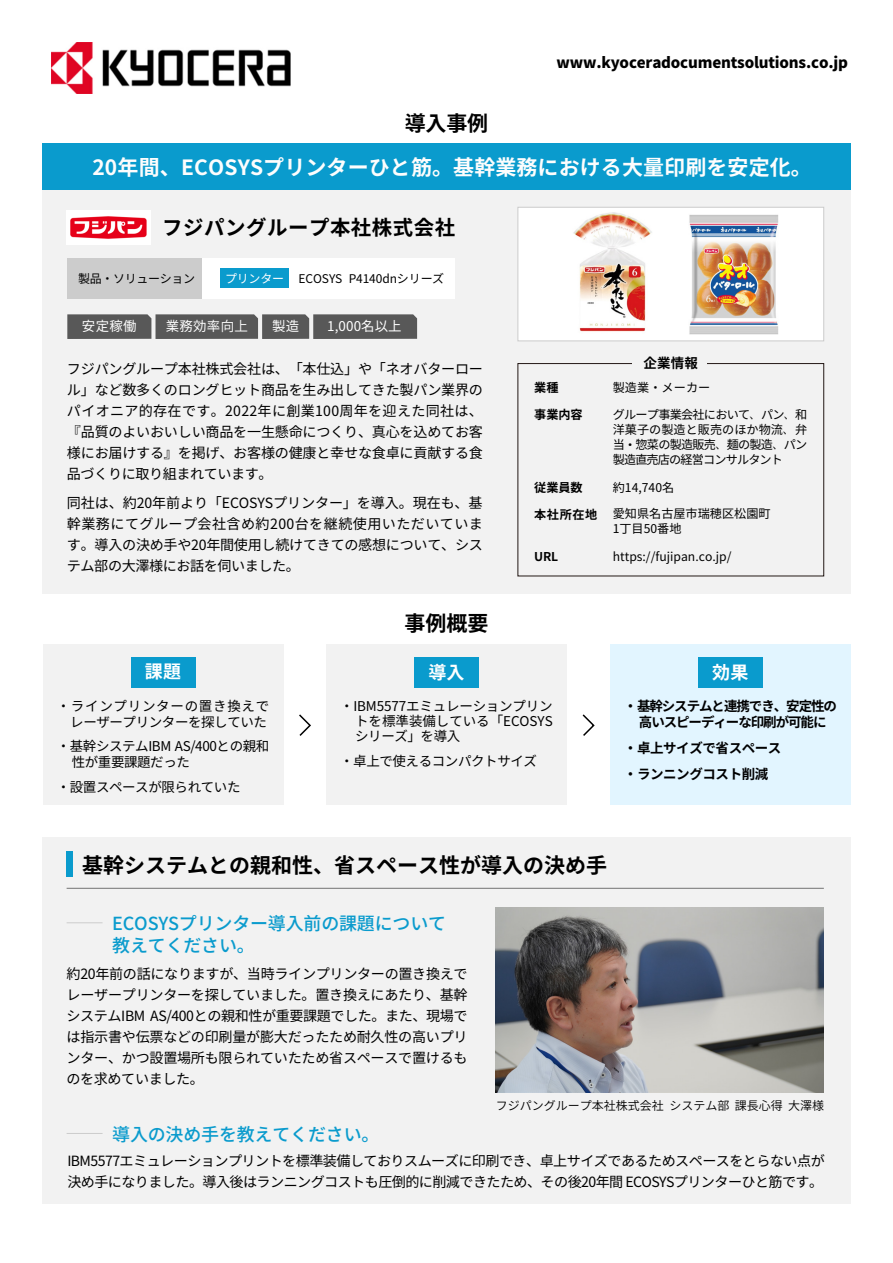
<style>
.page{position:relative;width:893px;height:1263px;background:#fff}
.page>*{position:absolute;margin:0;border:0;box-sizing:border-box;transform-origin:0 0}
.t1{font:700 21px "Noto Sans CJ Kjp";letter-spacing:.005em;color:#fdfdfd}
.t2{font:700 21px "Noto Sans CJ Kjp";color:#000}
.t3{font:700 20.4px "Noto Sans CJ Kjp";letter-spacing:.025em;color:#000}
.t4{font:500 18px/22.5px "Noto Sans CJ Kjp";letter-spacing:-.01em;color:#0a9bcd}
.t5{font:700 18px "Noto Sans CJ Kjp";color:#fff}
.t6{font:900 15px "Noto Sans CJ Kjp";letter-spacing:-.015em;color:#000}
.t7{font:14.1px/21px "Noto Sans CJ Kjp";letter-spacing:-.03em;color:#000;text-align:justify}
.t8{font:13.5px/15.8px "Noto Sans CJ Kjp";letter-spacing:-.03em;color:#000;text-align:right}
.t9{font:700 13.5px/15.8px "Noto Sans CJ Kjp";letter-spacing:-.08em;color:#000;text-align:center}
.t10{font:700 13.5px/26.2px "Noto Sans CJ Kjp";letter-spacing:-.03em;color:#000}
.t11{font:13.5px "Noto Sans CJ Kjp";letter-spacing:.025em;color:#fff}
.t12{font:12.15px/15px "Noto Sans CJ Kjp";color:#000;text-align:justify}
.t13{font:700 12.15px "Noto Sans CJ Kjp";color:#000}
.t14{font:12px "Noto Sans CJ Kjp";letter-spacing:-.01em;color:#000}
.t15{font:600 12px "Noto Sans CJ Kjp";color:#000}
.t16{font:12px "Noto Sans CJ Kjp";letter-spacing:-.025em;color:#fff}
.s1{font-family:"Koz Go Pr 6 N"}
.s2{font-family:"Noto Sans Yi"}
</style>
<div class="page">
<div style="left:42px;top:144px;width:808px;height:46px;background:#0a9bcd"></div>
<div style="left:43px;top:190px;width:808px;height:403px;background:#f2f2f2"></div>
<div style="left:42px;top:837px;width:808px;height:366px;background:#f2f2f2"></div>
<div style="left:43px;top:644px;width:240px;height:161px;background:#f2f2f2"></div>
<div style="left:326px;top:644px;width:241px;height:161px;background:#f2f2f2"></div>
<div style="left:610px;top:644px;width:241px;height:161px;background:#e2f5ff"></div>
<div style="left:67px;top:258px;width:135px;height:41px;background:#ccc"></div>
<div style="left:202px;top:258px;width:253px;height:41px;background:#fff"></div>
<div style="left:221px;top:269px;width:68px;height:19px;background:#0a9bcd"></div>
<div style="left:518px;top:207px;width:306px;height:134px;background:#fff;border:1px solid #ccc"></div>
<div style="left:518px;top:363px;width:306px;height:213px;border:1px solid #231815"></div>
<div style="left:632px;top:354px;width:75px;height:21px;background:#f2f2f2"></div>
<div style="left:131px;top:657px;width:64px;height:31px;background:#0a9bcd"></div>
<div style="left:414px;top:657px;width:65px;height:31px;background:#0a9bcd"></div>
<div style="left:698px;top:657px;width:64px;height:31px;background:#0a9bcd"></div>
<svg style="left:299px;top:714px;width:12px;height:22px"></svg>
<svg style="left:582px;top:714px;width:13px;height:22px"></svg>
<hr style="left:67px;top:888px;width:757px;height:1px;background:#737373">
<hr style="left:67px;top:922px;width:36px;height:1px;background:#ccc">
<hr style="left:67px;top:1133px;width:36px;height:1px;background:#ccc">
<svg style="left:67px;top:314px;width:350px;height:25px;background:#616161"></svg>
<div style="left:67px;top:852px;width:6px;height:25px;background:#0a9bcd"></div>
<img style="left:67px;top:211px;width:83px;height:33px">
<img style="left:496px;top:908px;width:328px;height:184px">
<img style="left:573px;top:212px;width:79px;height:120px">
<img style="left:689px;top:214px;width:90px;height:121px">
<img style="left:51px;top:42px;width:239px;height:52px">
<h1 class="t2" style="left:405px;top:111px;width:85px">導入事例</h1>
<p class="t6" style="left:557px;top:54px;width:293px">www.kyoceradocumentsolutions.co.jp</p>
<h1 class="t1" style="left:92px;top:155px;width:721px">20年間、ECOSYSプリンターひと筋。基幹業務における大量印刷を安定化。</h1>
<h2 class="t3" style="left:162px;top:216px;width:294px">フジパングループ本社株式会社</h2>
<p class="t14" style="left:78px;top:272px;width:119px">製品・ソリューション</p>
<p class="t16" style="left:225px;top:272px;width:60px">プリンター</p>
<p class="t11" style="left:82px;top:319px;width:56px">安定稼働</p>
<p class="t11" style="left:166px;top:319px;width:84px">業務効率<span class="s1">向上</span></p>
<p class="t11" style="left:272px;top:319px;width:29px">製造</p>
<p class="t11" style="left:327px;top:319px;width:76px">1,000名以上</p>
<p class="t14" style="left:299px;top:272px;width:147px">ECOSYS P4140dnシリーズ</p>
<p class="t7" style="left:67px;top:358px;width:418px">フジパングループ本社株式会社は、「本仕込」や「ネオバターロール」など数多くのロングヒット商品を生み出してきた製パン業界のパイオニア的存在です。2022年に創業100周年を迎えた同社は、『品質のよいおいしい商品を一生懸命につくり、真心を込めてお客様にお届けする』を掲げ、お客様の健康と幸せな食卓に貢献する食品づくりに取り組まれています。</p>
<p class="t7" style="left:67px;top:493px;width:418px">同社は、約20年前より「ECOSYSプリンター」を導入。現在も、基幹業務にてグループ会社含め約200台を継続使用いただいています。導入の決め手や20年間使用し続けてきての感想について、システム部の大澤様にお話を伺いました。</p>
<h1 class="t2" style="left:404px;top:612px;width:85px">事例概要</h1>
<p class="t9" style="left:644px;top:355px;width:56px">企業情報</p>
<p class="t13" style="left:534px;top:381px;width:26px">業種</p>
<p class="t12" style="left:613px;top:380px;width:99px">製造業・メーカー</p>
<p class="t13" style="left:534px;top:407px;width:50px">事業内容</p>
<p class="t13" style="left:534px;top:480px;width:50px">従業員数</p>
<p class="t13" style="left:534px;top:508px;width:65px">本社所在地</p>
<p class="t13" style="left:534px;top:550px;width:26px">URL</p>
<p class="t12" style="left:613px;top:407px;width:196px">グループ事業会社において<span class="s2">、</span>パン<span class="s2">、</span>和洋菓子の製造と販売のほか物流<span class="s2">、</span>弁当<span class="s2">・</span>惣菜の製造販売<span class="s2">、</span>麺の製造<span class="s2">、</span>パン製造直売店の経営コンサルタント</p>
<p class="t12" style="left:613px;top:480px;width:63px">約14,740名</p>
<p class="t12" style="left:613px;top:506px;width:159px">愛知県名古屋市瑞穂区松園町<br>1丁目50番地</p>
<p class="t12" style="left:613px;top:550px;width:120px">https://fujipan.co.jp/</p>
<p class="t5" style="left:145px;top:662px;width:38px">課題</p>
<p class="t5" style="left:428px;top:663px;width:38px">導入</p>
<p class="t5" style="left:712px;top:662px;width:38px">効果</p>
<p class="t8" style="left:57px;top:698px;width:214px">・ラインプリンターの置き換えでレーザープリンターを探していた</p>
<p class="t8" style="left:72px;top:739px;width:199px;text-align:left;text-indent:-15px">・基幹システムIBM AS/400との親和性が重要課題だった</p>
<p class="t8" style="left:57px;top:779px;width:185px">・設置スペースが限られていた</p>
<p class="t9" style="left:624px;top:698px;width:215px">・基幹システムと連携でき、安定性の高いスピーディーな印刷が可能に</p>
<p class="t10" style="left:624px;top:735px;width:159px">・卓上サイズで省スペース・ランニングコスト削減</p>
<p class="t8" style="left:355px;top:699px;width:199px;line-height:15px;text-align:justify;text-indent:-15px">・IBM5577エミュレーションプリントを標準装備している「ECOSYSシリーズ」を導入</p>
<p class="t8" style="left:340px;top:754px;width:198px">・卓上で使えるコンパクトサイズ</p>
<h1 class="t2" style="left:82px;top:853px;width:527px">基幹システムとの親和性、省スペース性が導入の決め手</h1>
<p class="t4" style="left:112px;top:912px;width:335px">ECOSYSプリンター導入前の課題について教えてください。</p>
<p class="t7" style="left:67px;top:963px;width:403px">約20年前の話になりますが、当時ラインプリンターの置き換えでレーザープリンターを探していました。置き換えにあたり、基幹システムIBM AS/400との親和性が重要課題でした。また、現場では指示書や伝票などの印刷量が膨大だったため耐久性の高いプリンター、かつ設置場所も限られていたため省スペースで置けるものを求めていました。</p>
<p class="t4" style="left:112px;top:1123px;width:269px">導入の決め手を教えてください。</p>
<p class="t15" style="left:496px;top:1098px;width:330px">フジパングループ本社株式会社 システム部 課長心得 大澤様</p>
<p class="t7" style="left:67px;top:1151px;width:759px">IBM5577エミュレーションプリントを標準装備しておりスムーズに印刷でき、卓上サイズであるためスペースをとらない点が決め手になりました。導入後はランニングコストも圧倒的に削減できたため、その後20年間 ECOSYSプリンターひと筋です。</p>
</div>
